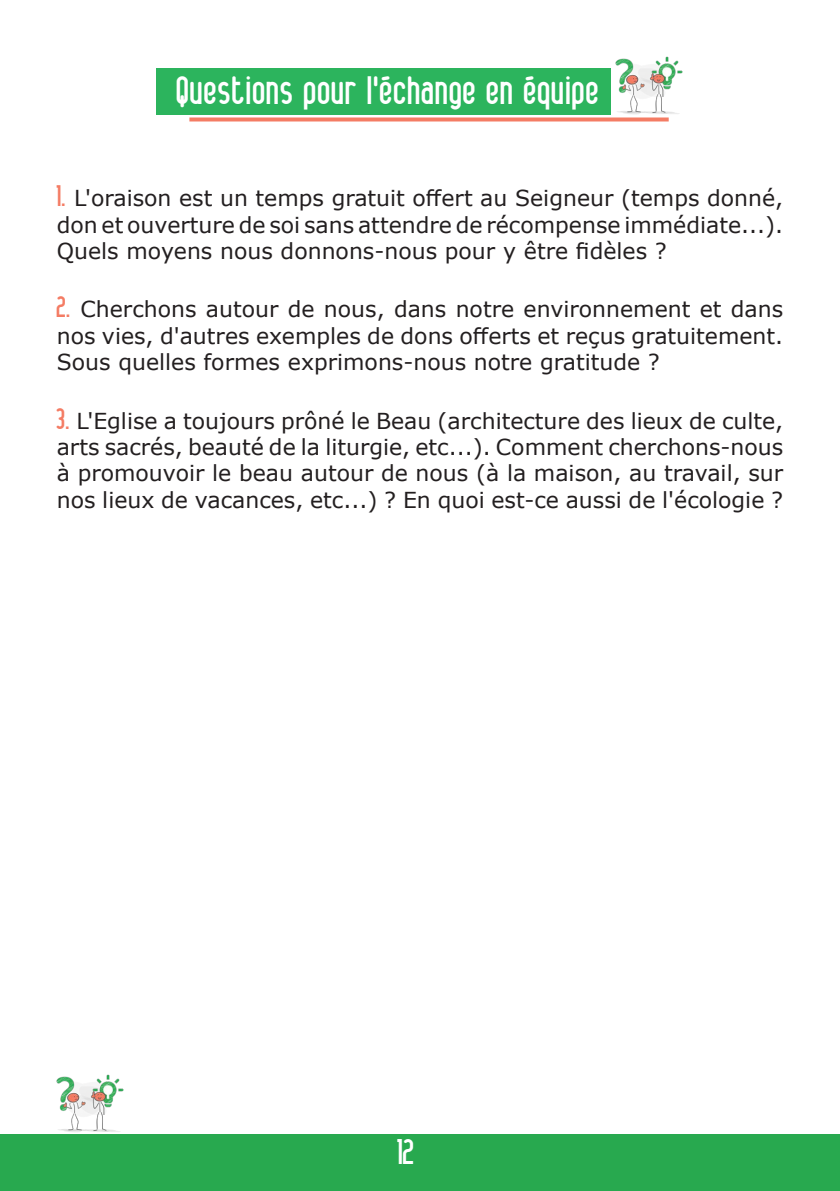
<style>
.page{position:relative;width:840px;height:1191px;background:#fff}
.page>*{position:absolute;margin:0;border:0;box-sizing:border-box;transform-origin:0 0}
.t1{font:40px "Alanus";letter-spacing:.04em;color:#fff}
.t2{font:36px "Alanus";color:#fff}
.t3{font:22px/26.4px "Verdana";color:#231f20;text-align:justify}
.s1{font-family:"Alanus";font-size:30px;color:#f47c64}
</style>
<div class="page">
<img style="left:615px;top:57px;width:67px;height:57px">
<div style="left:156px;top:68px;width:454px;height:47px;background:#2cb45d"></div>
<svg style="left:189px;top:117px;width:479px;height:4px;background:#f58c77"></svg>
<div style="left:0;top:1134px;width:839px;height:57px;background:#28a94f"></div>
<img style="left:57px;top:1074px;width:66px;height:58px">
<h1 class="t1" style="left:177px;top:71px;width:423px">Questions pour l’échange en équipe</h1>
<p class="t3" style="left:57px;top:185px;width:727px"><span class="s1">1.</span> L'oraison est un temps gratuit offert au Seigneur (temps donné, don et ouverture de soi sans attendre de récompense immédiate...).<br>Quels moyens nous donnons-nous pour y être fidèles ?</p>
<p class="t3" style="left:57px;top:296px;width:727px"><span class="s1">2.</span> Cherchons autour de nous, dans notre environnement et dans nos vies, d'autres exemples de dons offerts et reçus gratuitement.<br>Sous quelles formes exprimons-nous notre gratitude ?</p>
<p class="t3" style="left:57px;top:407px;width:727px"><span class="s1">3.</span> L'Eglise a toujours prôné le Beau (architecture des lieux de culte, arts sacrés, beauté de la liturgie, etc...). Comment cherchons-nous à promouvoir le beau autour de nous (à la maison, au travail, sur nos lieux de vacances, etc...) ? En quoi est-ce aussi de l'écologie ?</p>
<h2 class="t2" style="left:397px;top:1134px;width:18px">12</h2>
</div>
